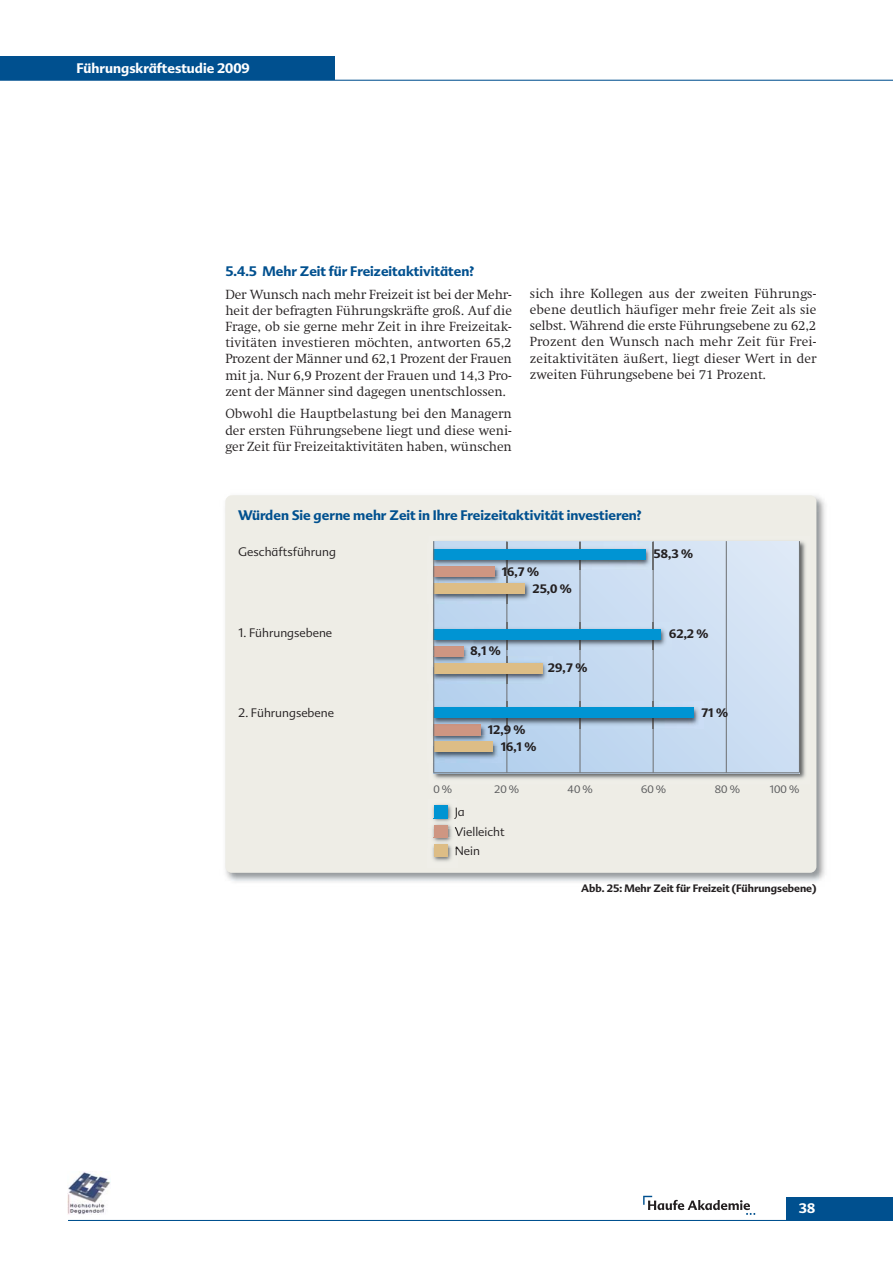
<style>
.page{position:relative;width:893px;height:1263px;background:#fff}
.page>*{position:absolute;margin:0;border:0;box-sizing:border-box;transform-origin:0 0}
.t1{font:300 13.5px/16.2px "Swift Com";color:#231f20;text-align:justify}
.t2{font:700 13.5px "Advert";color:#00508f}
.t3{font:700 13.5px "Advert";color:#fff}
.t4{font:300 12px/19.5px "Advert";color:#231f20}
.t5{font:700 12px "Advert";color:#231f20}
.t6{font:700 10.5px "Advert";color:#231f20}
.t7{font:300 10.5px "Advert";color:#58595b}
</style>
<div class="page">
<div style="left:0;top:56px;width:335px;height:24px;background:#00508f"></div>
<svg style="left:643px;top:1196px;width:112px;height:19px"></svg>
<hr style="left:0;top:80px;width:893px;height:1px;background:#00508f">
<hr style="left:68px;top:1220px;width:825px;height:1px;background:#00508f">
<div style="left:786px;top:1196px;width:107px;height:24px;background:#00508f"></div>
<img style="left:67px;top:1171px;width:43px;height:43px">
<img style="left:225px;top:495px;width:600px;height:387px">
<div style="left:225px;top:495px;width:591px;height:378px;background:#eeede6;border-radius:6px"></div>
<img style="left:433px;top:541px;width:373px;height:238px">
<div style="left:434px;top:541px;width:365px;height:232px;background:linear-gradient(to right,#b4d0ec,#d7e4f5)"></div>
<hr style="left:434px;top:772px;width:365px;height:1px;background:#6c6e70">
<hr style="left:507px;top:541px;width:1px;height:232px;background:#6c6e70">
<hr style="left:580px;top:541px;width:1px;height:232px;background:#6c6e70">
<hr style="left:653px;top:541px;width:1px;height:232px;background:#6c6e70">
<hr style="left:726px;top:541px;width:1px;height:232px;background:#6c6e70">
<hr style="left:799px;top:541px;width:1px;height:232px;background:#6c6e70">
<img style="left:434px;top:570px;width:71px;height:13px">
<div style="left:434px;top:566px;width:61px;height:11px;background:#ce9682"></div>
<img style="left:434px;top:594px;width:71px;height:10px">
<img style="left:508px;top:577px;width:27px;height:27px">
<svg style="left:505px;top:577px;width:3px;height:27px"></svg>
<img style="left:434px;top:577px;width:61px;height:1px">
<div style="left:434px;top:583px;width:91px;height:11px;background:#ddbd86"></div>
<img style="left:434px;top:543px;width:71px;height:6px">
<img style="left:505px;top:543px;width:151px;height:27px">
<svg style="left:507px;top:543px;width:1px;height:27px"></svg>
<svg style="left:580px;top:543px;width:1px;height:27px"></svg>
<svg style="left:653px;top:543px;width:1px;height:27px"></svg>
<img style="left:434px;top:560px;width:71px;height:10px">
<img style="left:434px;top:566px;width:61px;height:4px">
<div style="left:434px;top:549px;width:212px;height:11px;background:#0094d3"></div>
<img style="left:432px;top:804px;width:25px;height:58px">
<div style="left:434px;top:805px;width:13px;height:13px;background:#0094d3"></div>
<svg style="left:454px;top:808px;width:3px;height:11px"></svg>
<svg style="left:455px;top:826px;width:2px;height:8px"></svg>
<svg style="left:434px;top:818px;width:13px;height:1px"></svg>
<div style="left:434px;top:825px;width:13px;height:13px;background:#ce9682"></div>
<div style="left:434px;top:844px;width:13px;height:13px;background:#ddbd86"></div>
<img style="left:463px;top:650px;width:11px;height:7px">
<img style="left:463px;top:674px;width:44px;height:10px">
<img style="left:508px;top:657px;width:45px;height:27px">
<img style="left:463px;top:657px;width:44px;height:6px">
<div style="left:434px;top:663px;width:108px;height:11px;background:#ddbd86"></div>
<img style="left:463px;top:623px;width:11px;height:6px">
<img style="left:474px;top:623px;width:197px;height:27px">
<svg style="left:507px;top:623px;width:1px;height:27px"></svg>
<svg style="left:580px;top:623px;width:1px;height:27px"></svg>
<svg style="left:653px;top:623px;width:1px;height:27px"></svg>
<svg style="left:434px;top:623px;width:29px;height:61px"></svg>
<img style="left:434px;top:640px;width:40px;height:10px">
<img style="left:434px;top:646px;width:29px;height:4px">
<div style="left:434px;top:629px;width:227px;height:11px;background:#0094d3"></div>
<img style="left:434px;top:728px;width:57px;height:14px">
<div style="left:434px;top:725px;width:47px;height:10px;background:#ce9682"></div>
<img style="left:434px;top:745px;width:68px;height:17px">
<svg style="left:491px;top:735px;width:11px;height:10px"></svg>
<img style="left:434px;top:735px;width:47px;height:1px">
<div style="left:434px;top:742px;width:59px;height:10px;background:#ddbd86"></div>
<img style="left:434px;top:701px;width:57px;height:7px">
<img style="left:491px;top:701px;width:212px;height:27px">
<svg style="left:507px;top:701px;width:1px;height:27px"></svg>
<svg style="left:580px;top:701px;width:1px;height:27px"></svg>
<svg style="left:653px;top:701px;width:1px;height:27px"></svg>
<img style="left:434px;top:718px;width:57px;height:10px">
<img style="left:434px;top:725px;width:47px;height:3px">
<div style="left:434px;top:708px;width:259px;height:10px;background:#0094d3"></div>
<hr style="left:433px;top:541px;width:1px;height:232px;background:#6c6e70">
<p class="t3" style="left:77px;top:62px;width:175px">Führungskräftestudie 2009</p>
<p class="t2" style="left:225px;top:266px;width:250px">5.4.5 Mehr Zeit für Freizeitaktivitäten?</p>
<p class="t1" style="left:225px;top:287px;width:288px">Der Wunsch nach mehr Freizeit ist bei der Mehr&shy;heit der befragten Führungskräfte groß. Auf die Frage, ob sie gerne mehr Zeit in ihre Freizeitak&shy;tivitäten investieren möchten, antworten 65,2<br>Prozent der Männer und 62,1 Prozent der Frauen mit ja. Nur 6,9 Prozent der Frauen und 14,3 Pro&shy;zent der Männer sind dagegen unentschlossen.</p>
<p class="t1" style="left:225px;top:407px;width:288px">Obwohl die Hauptbelastung bei den Managern der ersten Führungsebene liegt und diese weni&shy;ger Zeit für Freizeitaktivitäten haben, wünschen</p>
<p class="t1" style="left:530px;top:286px;width:288px">sich ihre Kollegen aus der zweiten Führungs - ebene deutlich häufiger mehr freie Zeit als sie selbst. Während die erste Führungsebene zu 62,2<br>Prozent den Wunsch nach mehr Zeit für Frei&shy;zeitaktivitäten äußert, liegt dieser Wert in der zweiten Führungsebene bei 71 Prozent.</p>
<p class="t2" style="left:238px;top:510px;width:405px">Würden Sie gerne mehr Zeit in Ihre Freizeitaktivität investieren?</p>
<p class="t4" style="left:238px;top:543px;width:99px">Geschäftsführung</p>
<p class="t5" style="left:502px;top:567px;width:39px">16,7 %</p>
<p class="t5" style="left:532px;top:584px;width:41px">25,0 %</p>
<p class="t5" style="left:654px;top:549px;width:41px">58,3 %</p>
<p class="t4" style="left:238px;top:624px;width:96px">1. Führungsebene</p>
<p class="t5" style="left:470px;top:646px;width:32px">8,1 %</p>
<p class="t5" style="left:548px;top:663px;width:41px">29,7 %</p>
<p class="t5" style="left:669px;top:629px;width:41px">62,2 %</p>
<p class="t4" style="left:238px;top:704px;width:97px">2. Führungsebene</p>
<p class="t5" style="left:488px;top:725px;width:39px">12,9 %</p>
<p class="t5" style="left:501px;top:742px;width:37px">16,1 %</p>
<p class="t5" style="left:701px;top:708px;width:29px">71 %</p>
<p class="t7" style="left:433px;top:785px;width:20px">0 %</p>
<p class="t7" style="left:494px;top:785px;width:27px">20 %</p>
<p class="t7" style="left:568px;top:785px;width:27px">40 %</p>
<p class="t7" style="left:641px;top:785px;width:27px">60 %</p>
<p class="t7" style="left:715px;top:785px;width:27px">80 %</p>
<p class="t7" style="left:769px;top:785px;width:31px">100 %</p>
<p class="t4" style="left:455px;top:803px;width:52px">Ja<br>Vielleicht<br>Nein</p>
<p class="t6" style="left:581px;top:884px;width:237px">Abb. 25: Mehr Zeit für Freizeit (Führungsebene)</p>
<p class="t3" style="left:799px;top:1203px;width:18px">38</p>
</div>
